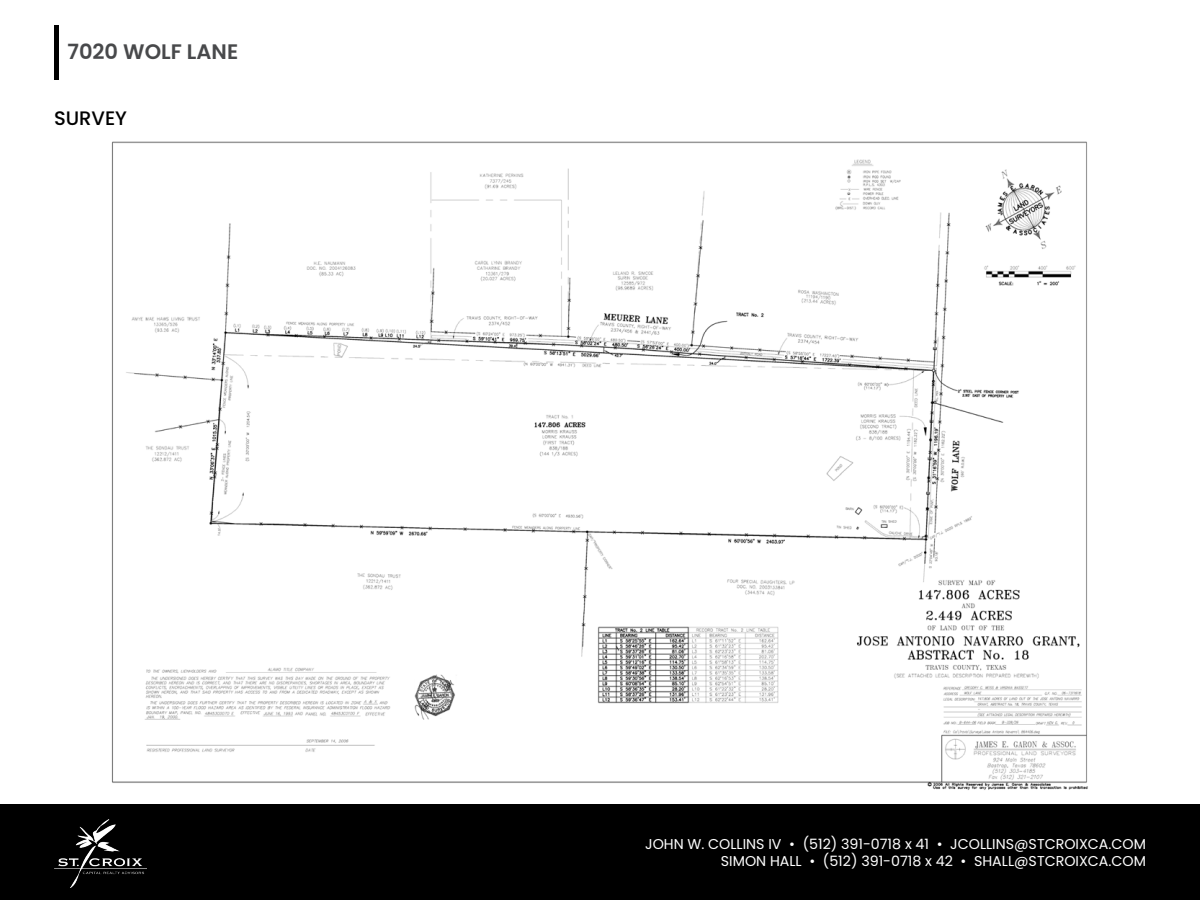
<style>
.page{position:relative;width:1200px;height:900px;background:#fff}
.page>*{position:absolute;margin:0;border:0;box-sizing:border-box;transform-origin:0 0}
.t1{font:600 21px "Poppins";color:#48494b}
.t2{font:500 19.5px "Poppins";color:#000}
.t3{font:14.25px "Poppins";color:#fff}
</style>
<div class="page">
<div style="left:0;top:804px;width:1200px;height:96px;background:#000"></div>
<img style="left:55px;top:820px;width:91px;height:67px">
<hr style="left:54px;top:25px;width:4px;height:55px;background:#000">
<img style="left:111px;top:141px;width:977px;height:649px">
<p class="t1" style="left:68px;top:40px;width:172px">7020 WOLF LANE</p>
<p class="t2" style="left:54px;top:107px;width:75px">SURVEY</p>
<p class="t3" style="left:645px;top:836px;width:502px">JOHN W. COLLINS IV • (512) 391-0718 x 41 • JCOLLINS@STCROIXCA.COM</p>
<p class="t3" style="left:721px;top:853px;width:427px">SIMON HALL • (512) 391-0718 x 42 • SHALL@STCROIXCA.COM</p>
</div>
